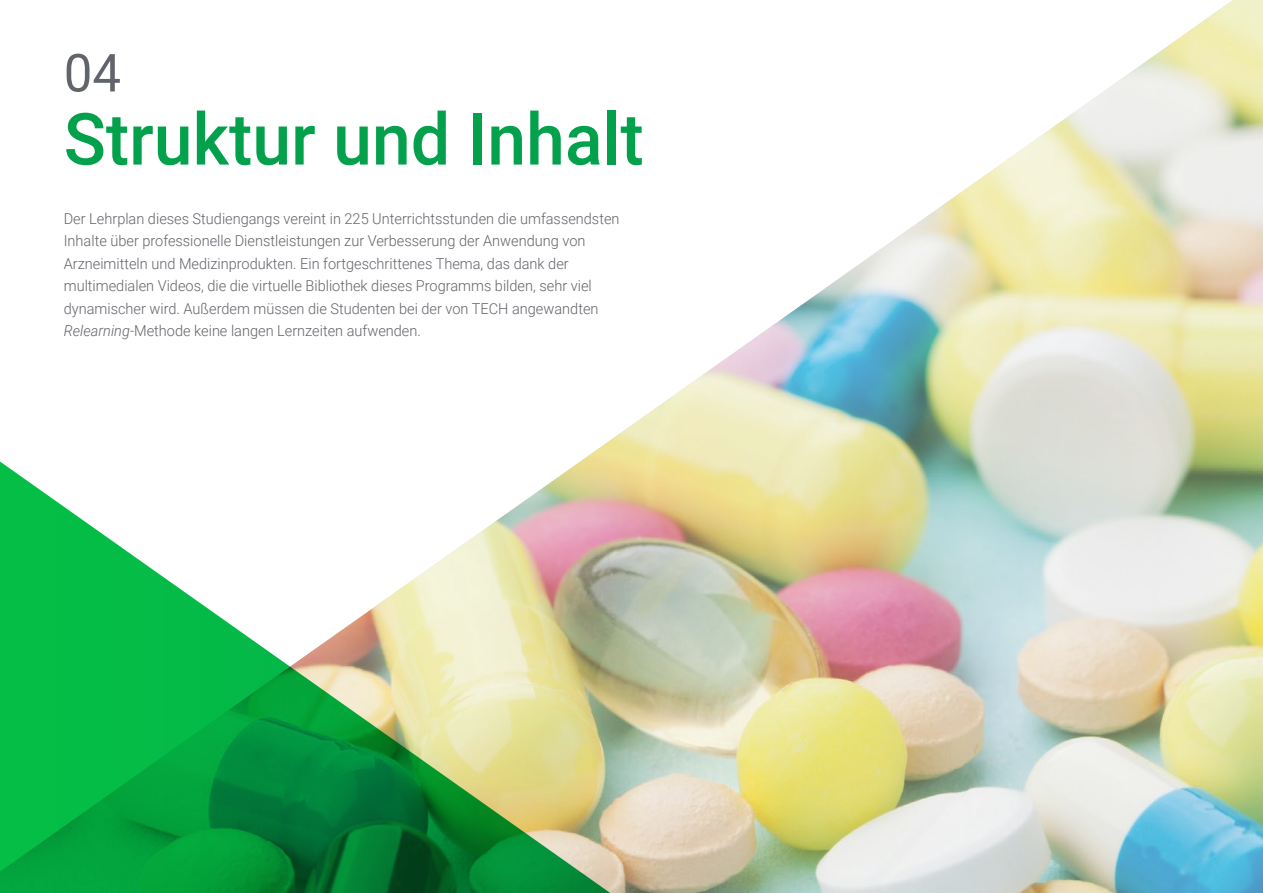
<style>
.page{position:relative;width:1263px;height:893px;background:#fff}
.page>*{position:absolute;margin:0;border:0;box-sizing:border-box;transform-origin:0 0}
.t1{font:500 72px "Roboto";color:#04a14d}
.t2{font:52.5px "Roboto";color:#61646a}
.t3{font:300 15px/22.5px "Roboto";color:#61646a}
.s1{font-style:italic}
</style>
<div class="page">
<img style="left:602px;top:0;width:661px;height:893px">
<svg style="left:0;top:446px;width:640px;height:447px"></svg>
<h2 class="t2" style="left:64px;top:36px;width:59px">04</h2>
<h1 class="t1" style="left:64px;top:89px;width:581px">Struktur und Inhalt</h1>
<p class="t3" style="left:64px;top:207px;width:557px">Der Lehrplan dieses Studiengangs vereint in 225 Unterrichtsstunden die umfassendsten Inhalte über professionelle Dienstleistungen zur Verbesserung der Anwendung von Arzneimitteln und Medizinprodukten. Ein fortgeschrittenes Thema, das dank der multimedialen Videos, die die virtuelle Bibliothek dieses Programms bilden, sehr viel dynamischer wird. Außerdem müssen die Studenten bei der von TECH angewandten <span class="s1">Relearning</span>-Methode keine langen Lernzeiten aufwenden.</p>
</div>
